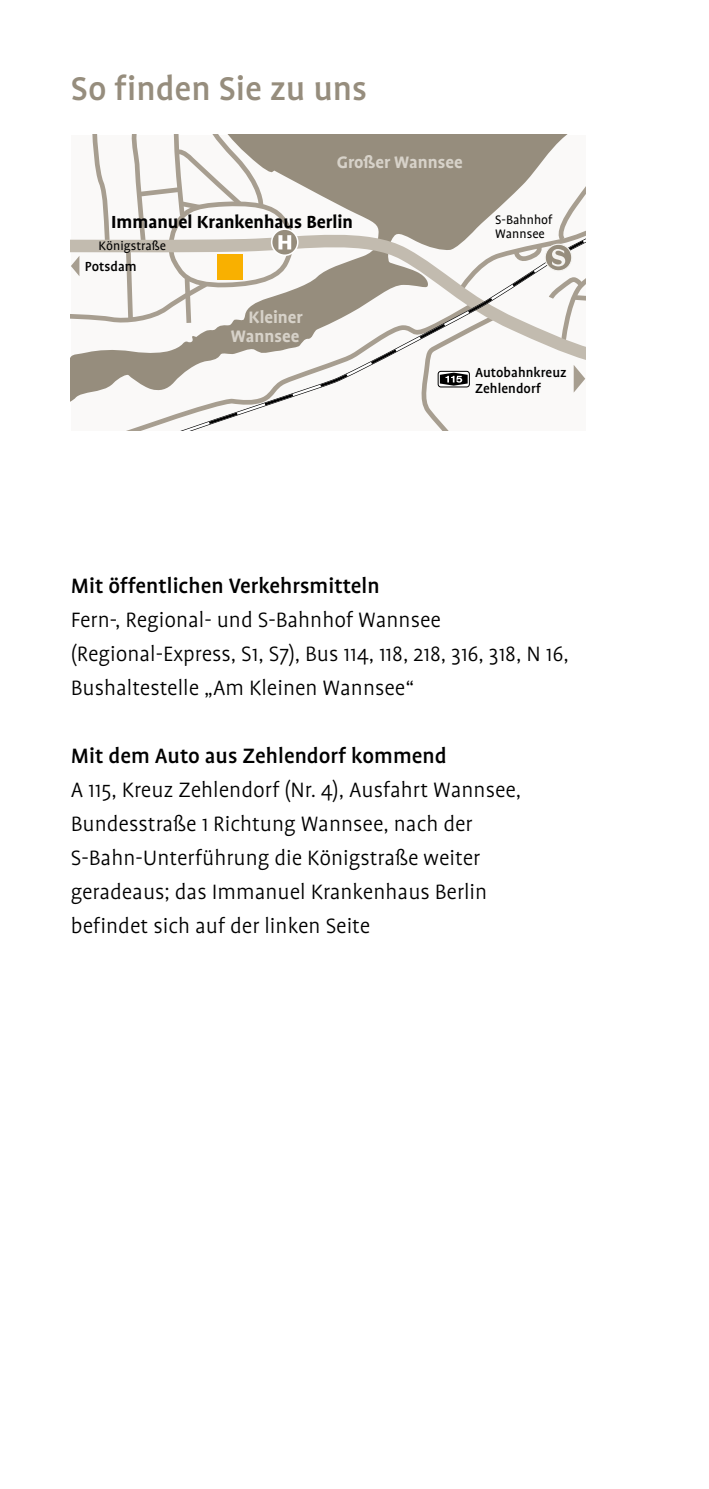
<style>
.page{position:relative;width:709px;height:1489px;background:#fff}
.page>*{position:absolute;margin:0;border:0;box-sizing:border-box;transform-origin:0 0}
.t1{font:500 37.5px "Profile";color:#968d7d}
.t2{font:300 23.75px/34px "Profile";color:#000}
.t3{font:500 23.75px "Profile";color:#000}
.t4{font:700 20px "Profile";color:#000}
.t5{font:700 19px/18.8px "Profile";color:#d7d2c9;text-align:right}
.t6{font:500 15px/15.8px "Profile";letter-spacing:.005em;color:#000}
.t7{font:14px/14px "Profile";letter-spacing:.005em;color:#000}
</style>
<div class="page">
<svg style="left:71px;top:168px;width:297px;height:262px"></svg>
<svg style="left:368px;top:135px;width:217px;height:295px"></svg>
<svg style="left:71px;top:135px;width:227px;height:233px"></svg>
<h1 class="t1" style="left:71px;top:69px;width:298px">So finden Sie zu uns</h1>
<p class="t5" style="left:337px;top:153px;width:127px">Großer Wannsee</p>
<p class="t4" style="left:111px;top:211px;width:243px">Immanuel Krankenhaus Berlin</p>
<p class="t7" style="left:99px;top:239px;width:69px">Königstraße</p>
<p class="t6" style="left:85px;top:258px;width:53px">Potsdam</p>
<p class="t5" style="left:231px;top:308px;width:73px">Kleiner<br>Wannsee</p>
<p class="t7" style="left:495px;top:213px;width:59px">S-Bahnhof<br>Wannsee</p>
<p class="t6" style="left:475px;top:364px;width:93px">Autobahnkreuz<br>Zehlendorf</p>
<p class="t3" style="left:71px;top:573px;width:310px">Mit öffentlichen Verkehrsmitteln</p>
<p class="t2" style="left:71px;top:602px;width:499px">Fern-, Regional- und S-Bahnhof Wannsee (Regional-Express, S1, S7), Bus 114, 118, 218, 316, 318, N 16,<br>Bushaltestelle „Am Kleinen Wannsee“</p>
<p class="t3" style="left:71px;top:743px;width:377px">Mit dem Auto aus Zehlendorf kommend</p>
<p class="t2" style="left:71px;top:772px;width:452px">A 115, Kreuz Zehlendorf (Nr. 4), Ausfahrt Wannsee, Bundesstraße 1 Richtung Wannsee, nach der S-Bahn-Unterführung die Königstraße weiter geradeaus; das Immanuel Krankenhaus Berlin befindet sich auf der linken Seite</p>
</div>
